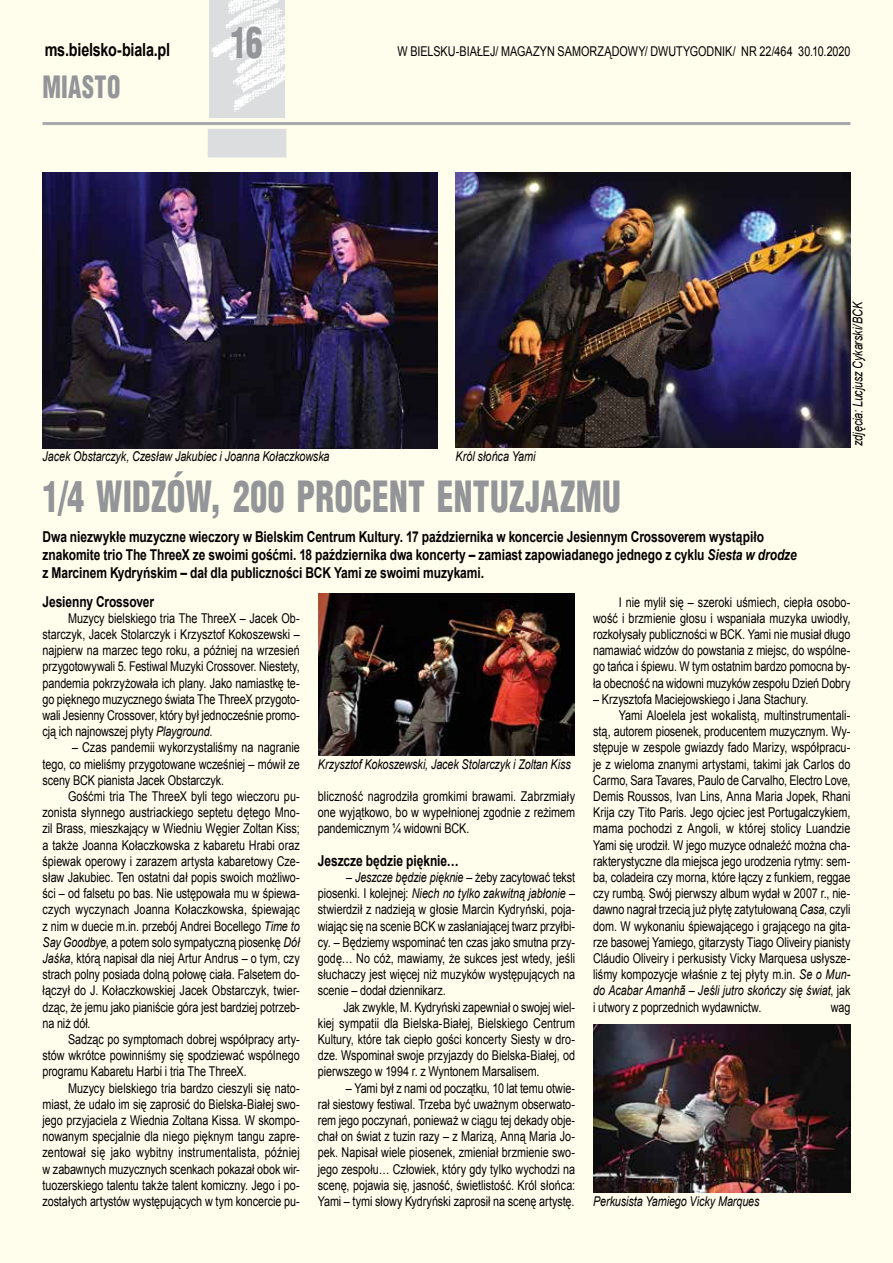
<style>
.page{position:relative;width:893px;height:1263px;background:#fffdec}
.page>*{position:absolute;margin:0;border:0;box-sizing:border-box;transform-origin:0 0}
.t1{font:900 42px "Switzerland Cond";letter-spacing:.01em;color:#939598;scale:.8 1}
.t2{font:900 30px "Switzerland Cond";letter-spacing:.02em;color:#939598;scale:.8 1}
.t3{font:700 18px "Arial";letter-spacing:-.015em;color:#000;scale:.8 1}
.t4{font:700 15px/18px "Arial";letter-spacing:-.005em;color:#000;scale:.8 1}
.t5{font:13.5px/16.2px "Arial";letter-spacing:-.005em;color:#000;text-align:justify;scale:.8 1}
.t6{font:italic 13.5px "Arial";letter-spacing:-.01em;color:#000;scale:.8 1}
.s1{font-style:italic}
.s2{font-style:normal}
</style>
<div class="page">
<hr style="left:43px;top:122px;width:807px;height:3px;background:#a7a9ac">
<img style="left:209px;top:0;width:76px;height:117px">
<div style="left:208px;top:129px;width:78px;height:28px;background:#dcddde"></div>
<img style="left:455px;top:172px;width:395px;height:275px">
<img style="left:43px;top:173px;width:394px;height:275px">
<img style="left:319px;top:593px;width:255px;height:162px">
<img style="left:593px;top:1025px;width:257px;height:168px">
<h3 class="t3" style="left:45px;top:37px;width:158px">ms.bielsko-biala.pl</h3>
<h2 class="t2" style="left:43px;top:68px;width:99px">MIASTO</h2>
<h1 class="t1" style="left:230px;top:16px;width:42px">16</h1>
<p class="t5" style="left:397px;top:43px;width:568px">W BIELSKU-BIAŁEJ/ MAGAZYN SAMORZĄDOWY/ DWUTYGODNIK/ NR 22/464 30.10.2020</p>
<p class="t6" style="left:849px;top:446px;width:182px;rotate:-90deg">zdjęcia: Lucjusz Cykarski/BCK</p>
<p class="t6" style="left:43px;top:447px;width:360px">Jacek Obstarczyk, Czesław Jakubiec i Joanna Kołaczkowska</p>
<p class="t6" style="left:455px;top:447px;width:101px">Król słońca Yami</p>
<h1 class="t1" style="left:43px;top:470px;width:724px">1/4 WIDZÓW, 200 PROCENT ENTUZJAZMU</h1>
<p class="t4" style="left:43px;top:528px;width:944px">Dwa niezwykłe muzyczne wieczory w Bielskim Centrum Kultury. 17 października w koncercie Jesiennym Crossoverem wystąpiło znakomite trio The ThreeX ze swoimi gośćmi. 18 października dwa koncerty – zamiast zapowiadanego jednego z cyklu <span class="s1">Siesta w drodze </span>z Marcinem Kydryńskim – dał dla publiczności BCK Yami ze swoimi muzykami.</p>
<p class="t4" style="left:43px;top:592px;width:141px">Jesienny Crossover</p>
<p class="t5" style="left:43px;top:610px;width:323px;text-indent:26px">Muzycy bielskiego tria The ThreeX – Jacek Ob&shy;starczyk, Jacek Stolarczyk i Krzysztof Kokoszewski – najpierw na marzec tego roku, a później na wrzesień przygotowywali 5. Festiwal Muzyki Crossover. Niestety, pandemia pokrzyżowała ich plany. Jako namiastkę te&shy;go pięknego muzycznego świata The ThreeX przygoto&shy;wali Jesienny Crossover, który był jednocześnie promo&shy;cją ich najnowszej płyty <span class="s1">Playground</span>.</p>
<p class="t5" style="left:43px;top:739px;width:323px;text-indent:30px">– Czas pandemii wykorzystaliśmy na nagranie tego, co mieliśmy przygotowane wcześniej – mówił ze sceny BCK pianista Jacek Obstarczyk.</p>
<p class="t5" style="left:43px;top:788px;width:323px;text-indent:26px">Gośćmi tria The ThreeX byli tego wieczoru pu&shy;zonista słynnego austriackiego septetu dętego Mno&shy;zil Brass, mieszkający w Wiedniu Węgier Zoltan Kiss; a także Joanna Kołaczkowska z kabaretu Hrabi oraz śpiewak operowy i zarazem artysta kabaretowy Cze&shy;sław Jakubiec. Ten ostatni dał popis swoich możliwo&shy;ści – od falsetu po bas. Nie ustępowała mu w śpiewa&shy;czych wyczynach Joanna Kołaczkowska, śpiewając z nim w duecie m.in. przebój Andrei Bocellego <span class="s1">Time to Say Goodbye</span>, a potem solo sympatyczną piosenkę <span class="s1">Dół Jaśka</span>, którą napisał dla niej Artur Andrus – o tym, czy strach polny posiada dolną połowę ciała. Falsetem do&shy;łączył do J. Kołaczkowskiej Jacek Obstarczyk, twier&shy;dząc, że jemu jako pianiście góra jest bardziej potrzeb&shy;na niż dół.</p>
<p class="t5" style="left:43px;top:1031px;width:323px;text-indent:26px">Sadząc po symptomach dobrej współpracy arty&shy;stów wkrótce powinniśmy się spodziewać wspólnego programu Kabaretu Harbi i tria The ThreeX.</p>
<p class="t5" style="left:43px;top:1080px;width:323px;text-indent:26px">Muzycy bielskiego tria bardzo cieszyli się nato&shy;miast, że udało im się zaprosić do Bielska-Białej swo&shy;jego przyjaciela z Wiednia Zoltana Kissa. W skompo&shy;nowanym specjalnie dla niego pięknym tangu zapre&shy;zentował się jako wybitny instrumentalista, później w zabawnych muzycznych scenkach pokazał obok wir&shy;tuozerskiego talentu także talent komiczny. Jego i po&shy;zostałych artystów występujących w tym koncercie pu-</p>
<p class="t6" style="left:318px;top:755px;width:318px">Krzysztof Kokoszewski, Jacek Stolarczyk i Zoltan Kiss</p>
<p class="t5" style="left:318px;top:788px;width:323px">bliczność nagrodziła gromkimi brawami. Zabrzmiały one wyjątkowo, bo w wypełnionej zgodnie z reżimem pandemicznym ¼ widowni BCK.</p>
<p class="t4" style="left:318px;top:852px;width:178px">Jeszcze będzie pięknie…</p>
<p class="t5" style="left:318px;top:869px;width:323px;text-indent:28px">– <span class="s1">Jeszcze będzie pięknie</span> – żeby zacytować tekst piosenki. I kolejnej: <span class="s1">Niech no tylko zakwitną jabłonie</span> – stwierdził z nadzieją w głosie Marcin Kydryński, poja&shy;wiając się na scenie BCK w zasłaniającej twarz przyłbi&shy;cy. – Będziemy wspominać ten czas jako smutna przy&shy;godę… No cóż, mawiamy, że sukces jest wtedy, jeśli słuchaczy jest więcej niż muzyków występujących na scenie – dodał dziennikarz.</p>
<p class="t5" style="left:318px;top:999px;width:323px;text-indent:26px">Jak zwykle, M. Kydryński zapewniał o swojej wiel&shy;kiej sympatii dla Bielska-Białej, Bielskiego Centrum Kultury, które tak ciepło gości koncerty Siesty w dro&shy;dze. Wspominał swoje przyjazdy do Bielska-Białej, od pierwszego w 1994 r. z Wyntonem Marsalisem.</p>
<p class="t5" style="left:318px;top:1080px;width:323px;text-indent:28px">– Yami był z nami od początku, 10 lat temu otwie&shy;rał siestowy festiwal. Trzeba być uważnym obserwato&shy;rem jego poczynań, ponieważ w ciągu tej dekady obje&shy;chał on świat z tuzin razy – z Marizą, Anną Maria Jo&shy;pek. Napisał wiele piosenek, zmieniał brzmienie swo&shy;jego zespołu… Człowiek, który gdy tylko wychodzi na scenę, pojawia się, jasność, świetlistość. Król słońca:<br>Yami – tymi słowy Kydryński zaprosił na scenę artystę.</p>
<p class="t5" style="left:593px;top:594px;width:323px;text-indent:26px">I nie mylił się – szeroki uśmiech, ciepła osobo&shy;wość i brzmienie głosu i wspaniała muzyka uwiodły, rozkołysały publiczności w BCK. Yami nie musiał długo namawiać widzów do powstania z miejsc, do wspólne&shy;go tańca i śpiewu. W tym ostatnim bardzo pomocna by&shy;ła obecność na widowni muzyków zespołu Dzień Dobry</p>
<p class="t5" style="left:593px;top:691px;width:271px">– Krzysztofa Maciejowskiego i Jana Stachury.</p>
<p class="t5" style="left:619px;top:707px;width:291px">Yami Aloelela jest wokalistą, multinstrumentali-</p>
<p class="t5" style="left:593px;top:723px;width:323px">stą, autorem piosenek, producentem muzycznym. Wy-</p>
<p class="t5" style="left:593px;top:739px;width:323px">stępuje w zespole gwiazdy fado Marizy, współpracu-</p>
<p class="t5" style="left:593px;top:756px;width:323px">je z wieloma znanymi artystami, takimi jak Carlos do</p>
<p class="t5" style="left:593px;top:772px;width:323px">Carmo, Sara Tavares, Paulo de Carvalho, Electro Love,</p>
<p class="t5" style="left:593px;top:788px;width:323px">Demis Roussos, Ivan Lins, Anna Maria Jopek, Rhani</p>
<p class="t5" style="left:593px;top:804px;width:323px">Krija czy Tito Paris. Jego ojciec jest Portugalczykiem,</p>
<p class="t5" style="left:593px;top:820px;width:323px">mama pochodzi z Angoli, w której stolicy Luandzie</p>
<p class="t5" style="left:593px;top:837px;width:323px">Yami się urodził. W jego muzyce odnaleźć można cha-</p>
<p class="t5" style="left:593px;top:853px;width:323px">rakterystyczne dla miejsca jego urodzenia rytmy: sem-</p>
<p class="t5" style="left:593px;top:869px;width:323px">ba, coladeira czy morna, które łączy z funkiem, reggae</p>
<p class="t5" style="left:593px;top:885px;width:323px">czy rumbą. Swój pierwszy album wydał w 2007 r., nie-</p>
<p class="t5" style="left:593px;top:901px;width:323px">dawno nagrał trzecią już płytę zatytułowaną <span class="s1">Casa</span>, czyli</p>
<p class="t5" style="left:593px;top:918px;width:323px">dom. W wykonaniu śpiewającego i grającego na gita-</p>
<p class="t5" style="left:593px;top:934px;width:323px">rze basowej Yamiego, gitarzysty Tiago Oliveiry pianisty</p>
<p class="t5" style="left:593px;top:950px;width:323px">Cláudio Oliveiry i perkusisty Vicky Marquesa usłysze-</p>
<p class="t5" style="left:593px;top:966px;width:323px">liśmy kompozycje właśnie z tej płyty m.in. <span class="s1">Se o Mun-</span></p>
<p class="t6" style="left:593px;top:981px;width:323px">do Acabar Amanhã – Jeśli jutro skończy się świat<span class="s2">, jak</span></p>
<p class="t5" style="left:593px;top:999px;width:212px">i utwory z poprzednich wydawnictw.</p>
<p class="t5" style="left:831px;top:999px;width:26px">wag</p>
<p class="t6" style="left:593px;top:1192px;width:209px">Perkusista Yamiego Vicky Marques</p>
</div>
